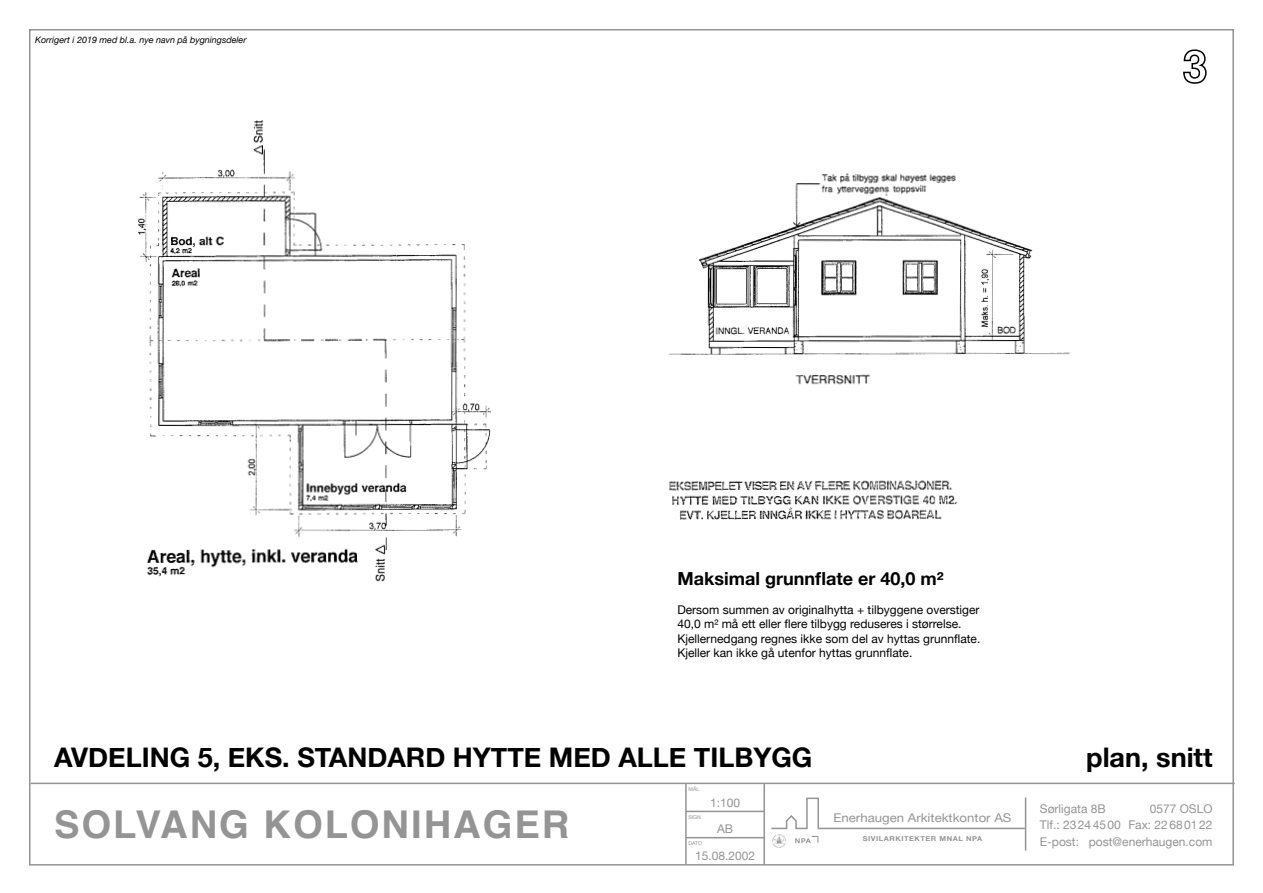
<style>
.page{position:relative;width:1263px;height:893px;background:#fff}
.page>*{position:absolute;margin:0;border:0;box-sizing:border-box;transform-origin:0 0}
.t1{font:700 38.25px "Helvetica";letter-spacing:.05em;color:#949494}
.t2{font:700 27px "Helvetica Neue";color:#000}
.t3{font:700 18px "Helvetica Neue";color:#000}
.t4{font:12px/14.4px "Helvetica Neue";color:#000}
.t5{font:12px/26.2px "Helvetica Neue";color:#949494;text-align:center}
.t6{font:12px "Helvetica Neue";color:#949494;scale:1.1 1}
.t7{font:italic 9px "Helvetica Neue";color:#000}
.t8{font:700 6.75px "Helvetica Neue";letter-spacing:.075em;color:#949494;scale:1.1 1}
.t9{font:5.25px "Helvetica Neue";color:#949494}
</style>
<div class="page">
<hr style="left:685px;top:783px;width:2px;height:82px;background:#949494">
<hr style="left:763px;top:783px;width:2px;height:82px;background:#949494">
<hr style="left:1025px;top:798px;width:1px;height:53px;background:#949494">
<hr style="left:31px;top:783px;width:1204px;height:1px;background:#949494">
<hr style="left:686px;top:811px;width:78px;height:1px;background:#949494">
<hr style="left:686px;top:837px;width:78px;height:1px;background:#949494">
<svg style="left:771px;top:797px;width:255px;height:51px"></svg>
<img style="left:138px;top:120px;width:353px;height:462px">
<svg style="left:1183px;top:49px;width:24px;height:35px"></svg>
<img style="left:669px;top:173px;width:402px;height:347px">
<p class="t7" style="left:35px;top:33px;width:213px">Korrigert i 2019 med bl.a. nye navn på bygningsdeler</p>
<h3 class="t3" style="left:677px;top:565px;width:268px">Maksimal grunnflate er 40,0 m²</h3>
<p class="t4" style="left:677px;top:603px;width:304px">Dersom summen av originalhytta + tilbyggene overstiger 40,0 m² må ett eller flere tilbygg reduseres i størrelse.<br>Kjellernedgang regnes ikke som del av hyttas grunnflate.<br>Kjeller kan ikke gå utenfor hyttas grunnflate.</p>
<h2 class="t2" style="left:54px;top:736px;width:760px">AVDELING 5, EKS. STANDARD HYTTE MED ALLE TILBYGG</h2>
<h2 class="t2" style="left:1086px;top:736px;width:128px">plan, snitt</h2>
<h1 class="t1" style="left:54px;top:794px;width:517px">SOLVANG KOLONIHAGER</h1>
<p class="t9" style="left:688px;top:785px;width:12px">MÅL</p>
<p class="t9" style="left:688px;top:813px;width:14px">SIGN</p>
<p class="t9" style="left:688px;top:840px;width:15px">DATO</p>
<p class="t5" style="left:710px;top:790px;width:32px">1:100<br>AB</p>
<p class="t5" style="left:695px;top:843px;width:62px">15.08.2002</p>
<p class="t6" style="left:833px;top:809px;width:163px">Enerhaugen Arkitektkontor AS</p>
<p class="t5" style="left:1040px;top:801px;width:174px;line-height:16.5px;text-align:right">0577 OSLO<br>Tlf.: 23244500 Fax: 22680122</p>
<p class="t5" style="left:1040px;top:796px;width:67px">Sørligata 8B</p>
<p class="t8" style="left:863px;top:833px;width:110px">SIVILARKITEKTER MNAL NPA</p>
<p class="t5" style="left:1040px;top:829px;width:174px">E-post: post@enerhaugen.com</p>
</div>
